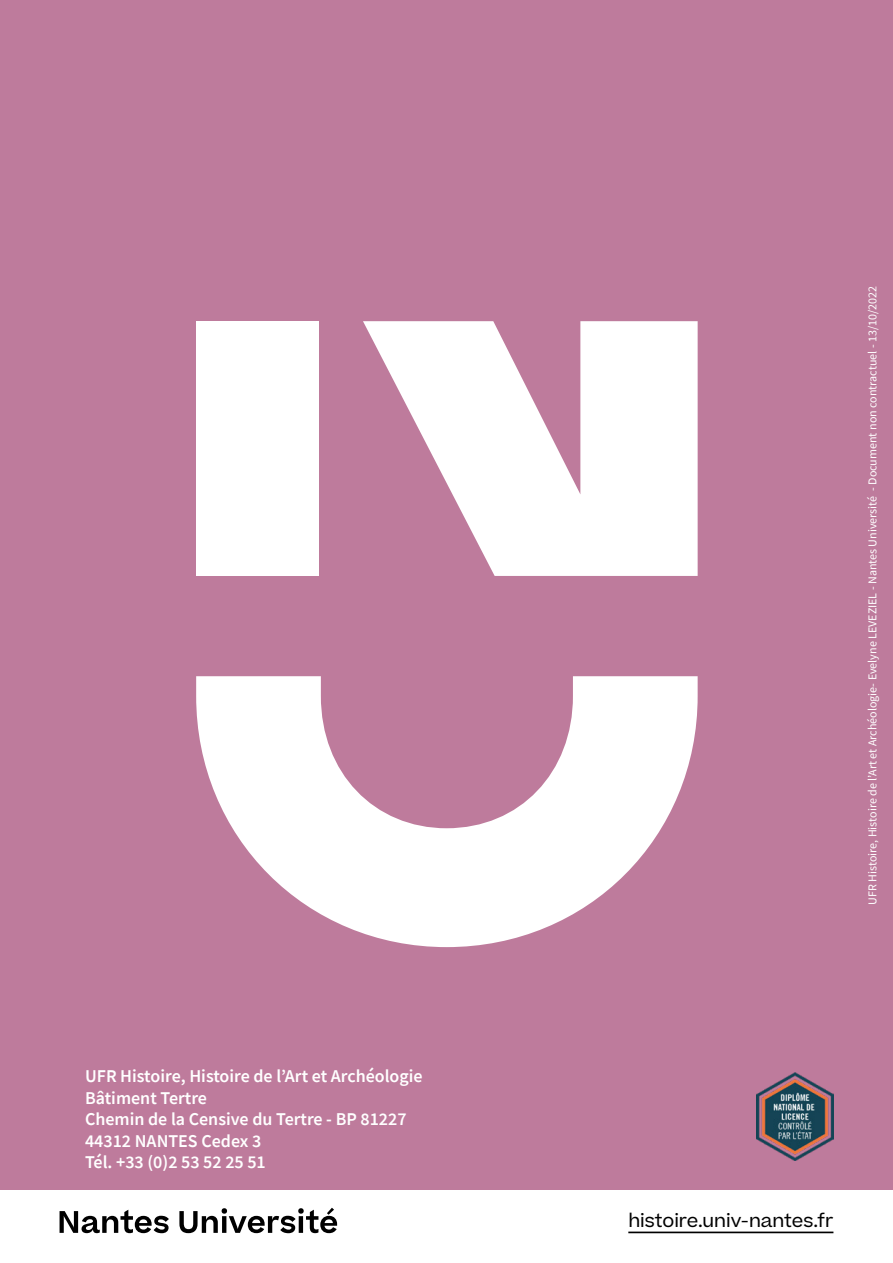
<style>
.page{position:relative;width:893px;height:1263px;background:#fff}
.page>*{position:absolute;margin:0;border:0;box-sizing:border-box;transform-origin:0 0}
.info_4e_couv{font:600 18px "Source Sans Pro";color:#fff}
.t1{font:18px "Beatrice";color:#000}
.texte{font:12px "Source Sans Pro";color:#fff}
</style>
<div class="page">
<div style="left:0;top:0;width:893px;height:1190px;background:#be7b9c"></div>
<svg style="left:196px;top:676px;width:502px;height:271px"></svg>
<svg style="left:363px;top:321px;width:335px;height:255px"></svg>
<div style="left:196px;top:321px;width:122px;height:255px;background:#fff"></div>
<svg style="left:60px;top:1208px;width:277px;height:25px"></svg>
<hr style="left:628px;top:1231px;width:205px;height:2px;background:#000">
<img style="left:757px;top:1072px;width:76px;height:88px">
<p class="info_4e_couv" style="left:85px;top:1064px;width:339px">UFR Histoire, Histoire de l’Art et Archéologie</p>
<p class="info_4e_couv" style="left:85px;top:1086px;width:123px">Bâtiment Tertre</p>
<p class="info_4e_couv" style="left:85px;top:1107px;width:323px">Chemin de la Censive du Tertre - BP 81227</p>
<p class="info_4e_couv" style="left:85px;top:1129px;width:178px">44312 NANTES Cedex 3</p>
<p class="info_4e_couv" style="left:85px;top:1150px;width:182px">Tél. +33 (0)2 53 52 25 51</p>
<p class="texte" style="left:865px;top:904px;width:620px;rotate:-90deg">UFR Histoire, Histoire de l’Art et Archéologie- Evelyne LEVEZIEL - Nantes Université - Document non contractuel - 13/10/2022</p>
<p class="t1" style="left:628px;top:1208px;width:207px">histoire.univ-nantes.fr</p>
</div>
